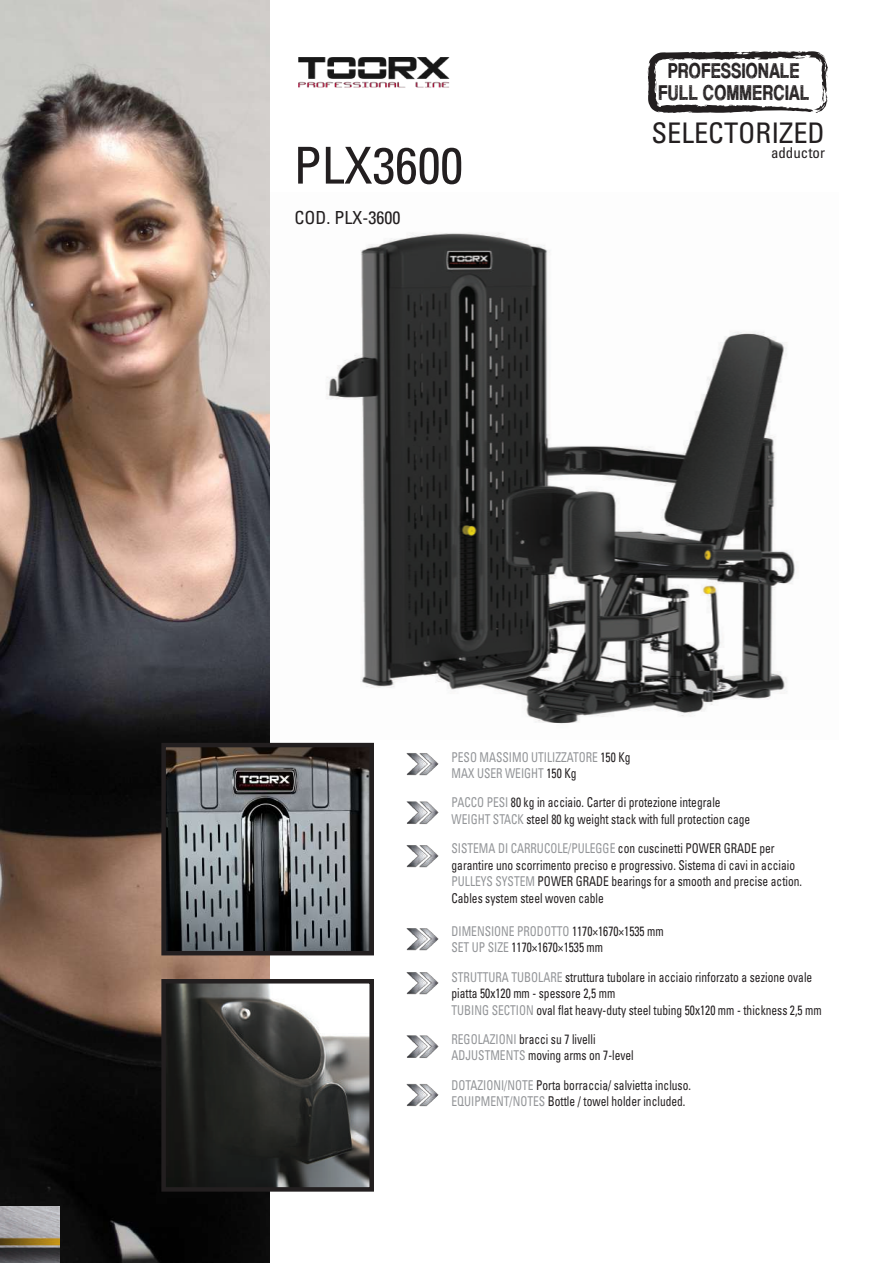
<style>
.page{position:relative;width:893px;height:1263px;background:#fff}
.page>*{position:absolute;margin:0;border:0;box-sizing:border-box;transform-origin:0 0}
.t1{font:condensed 50.85px "Univers LT Std";color:#231f20}
.t2{font:condensed 28.35px "Univers LT Std";color:#231f20}
.t3{font:21.45px/21.3px "Thissideup";color:#231f20;text-align:center;scale:.95 1}
.t4{font:condensed 18px "Univers LT Std";color:#231f20}
.t5{font:condensed 15px "Univers LT Std";color:#231f20}
.t6{font:condensed 13.5px/16.5px "Univers LT Std";color:#231f20;scale:.85 1}
.t7{font:condensed 13.5px/16.5px "Univers LT Std";color:#939598;scale:.85 1}
.s1{color:#231f20}
.s2{color:#939598}
</style>
<div class="page">
<img style="left:269px;top:192px;width:528px;height:548px">
<img style="left:0;top:0;width:269px;height:1263px">
<img style="left:0;top:1206px;width:60px;height:57px">
<img style="left:166px;top:748px;width:203px;height:202px">
<div style="left:161px;top:743px;width:213px;height:212px;border:4px solid #231f20"></div>
<img style="left:166px;top:984px;width:203px;height:202px">
<div style="left:161px;top:979px;width:213px;height:212px;border:4px solid #231f20"></div>
<img style="left:406px;top:753px;width:33px;height:23px">
<img style="left:406px;top:801px;width:33px;height:23px">
<img style="left:406px;top:845px;width:33px;height:23px">
<img style="left:406px;top:928px;width:33px;height:23px">
<img style="left:406px;top:1035px;width:33px;height:23px">
<img style="left:406px;top:1083px;width:33px;height:23px">
<svg style="left:648px;top:51px;width:180px;height:62px"></svg>
<img style="left:298px;top:57px;width:152px;height:31px">
<img style="left:406px;top:972px;width:33px;height:23px">
<h1 class="t1" style="left:293px;top:147px;width:171px">PLX3600</h1>
<h3 class="t4" style="left:295px;top:211px;width:107px">COD. PLX-3600</h3>
<h3 class="t3" style="left:658px;top:61px;width:161px">PROFESSIONALE<br>FULL COMMERCIAL</h3>
<h2 class="t2" style="left:651px;top:122px;width:175px">SELECTORIZED</h2>
<p class="t5" style="left:771px;top:147px;width:55px">adductor</p>
<p class="t7" style="left:451px;top:750px;width:212px">PESO MASSIMO UTILIZZATORE <span class="s1">150 Kg<br></span>MAX USER WEIGHT <span class="s1">150 Kg</span></p>
<p class="t6" style="left:451px;top:796px;width:353px"><span class="s2">PACCO PESI</span> 80 kg in acciaio. Carter di protezione integrale<br><span class="s2">WEIGHT STACK</span> steel 80 kg weight stack with full protection cage</p>
<p class="t6" style="left:451px;top:841px;width:414px"><span class="s2">SISTEMA DI CARRUCOLE/PULEGGE</span> con cuscinetti POWER GRADE per garantire uno scorrimento preciso e progressivo. Sistema di cavi in acciaio <span class="s2">PULLEYS SYSTEM</span> POWER GRADE bearings for a smooth and precise action.<br>Cables system steel woven cable</p>
<p class="t6" style="left:451px;top:924px;width:251px"><span class="s2">DIMENSIONE PRODOTTO</span> 1170×1670×1535 mm<br><span class="s2">SET UP SIZE</span> 1170×1670×1535 mm</p>
<p class="t6" style="left:451px;top:970px;width:437px"><span class="s2">STRUTTURA TUBOLARE</span> struttura tubolare in acciaio rinforzato a sezione ovale piatta 50x120 mm - spessore 2,5 mm<br><span class="s2">TUBING SECTION</span> oval flat heavy-duty steel tubing 50x120 mm - thickness 2,5 mm</p>
<p class="t6" style="left:451px;top:1032px;width:216px"><span class="s2">REGOLAZIONI</span> bracci su 7 livelli<br><span class="s2">ADJUSTMENTS</span> moving arms on 7-level</p>
<p class="t6" style="left:451px;top:1078px;width:283px"><span class="s2">DOTAZIONI/NOTE</span> Porta borraccia/ salvietta incluso.<br><span class="s2">EQUIPMENT/NOTES</span> Bottle / towel holder included.</p>
</div>
